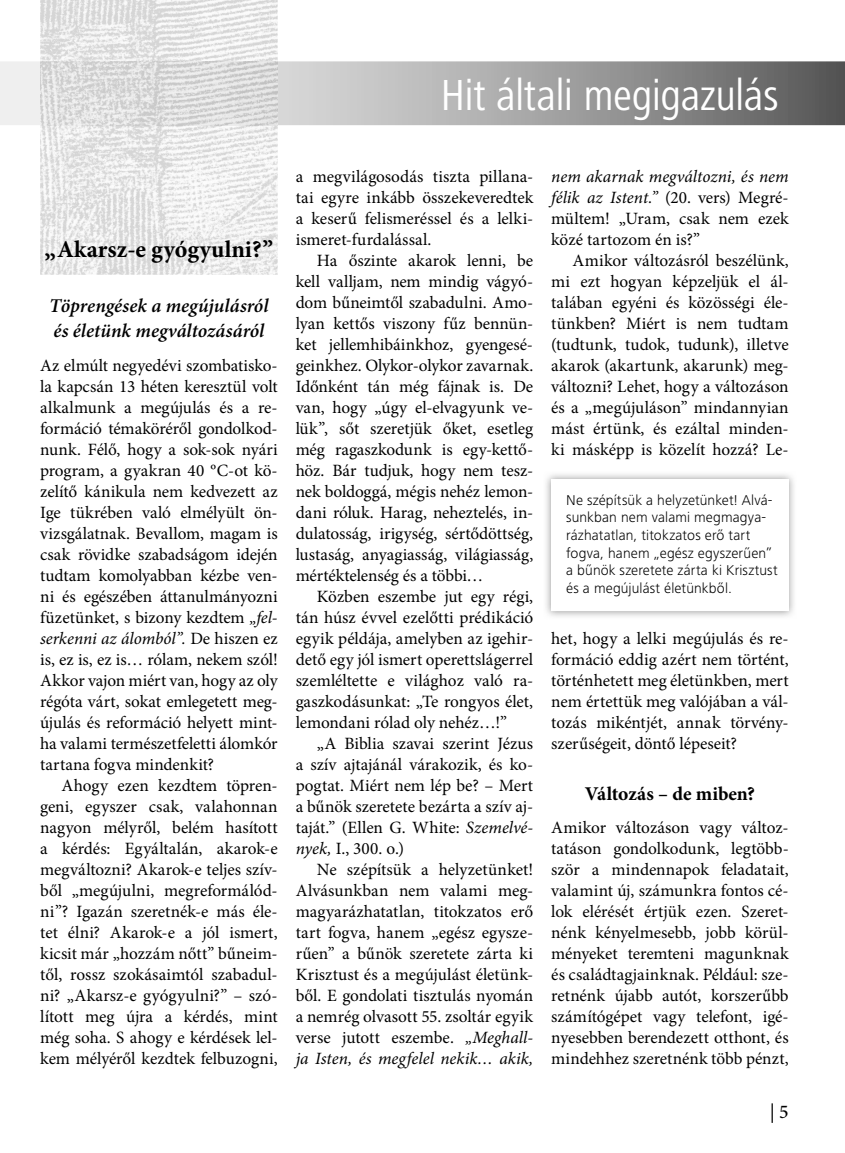
<style>
.page{position:relative;width:845px;height:1153px;background:#fff}
.page>*{position:absolute;margin:0;border:0;box-sizing:border-box;transform-origin:0 0}
.t1{font:condensed 45px "Frutiger Next LT";letter-spacing:-.015em;color:#fff}
.t2{font:700 24px "Minion Pro";color:#000}
.t3{font:italic 600 19.5px/25.5px "Minion Pro";color:#000}
.t4{font:700 19.5px "Minion Pro";letter-spacing:-.005em;color:#000}
.t5{font:500 19.5px "Minion Pro";color:#000}
.t6{font:17.25px/21px "Minion Pro";color:#000;text-align:justify}
.t7{font:300 14.7px/17.7px "Frutiger Next LT";letter-spacing:.005em;color:#000}
.s1{font-style:italic}
</style>
<div class="page">
<svg style="left:0;top:61px;width:845px;height:64px;background:#a2a2a2"></svg>
<img style="left:40px;top:0;width:238px;height:275px">
<img style="left:40px;top:61px;width:238px;height:64px">
<img style="left:546px;top:474px;width:248px;height:143px">
<div style="left:551px;top:479px;width:237px;height:132px;background:#fff"></div>
<h1 class="t1" style="left:440px;top:68px;width:340px">Hit általi megigazulás</h1>
<h2 class="t2" style="left:45px;top:232px;width:230px">„Akarsz-e gyógyulni?”</h2>
<p class="t3" style="left:49px;top:293px;width:221px">Töprengések a megújulásról és életünk megváltozásáról</p>
<p class="t6" style="left:40px;top:355px;width:239px">Az elmúlt negyedévi szombatisko&shy;la kapcsán 13 héten keresztül volt alkalmunk a megújulás és a re&shy;formáció témaköréről gondolkod&shy;nunk. Félő, hogy a sok-sok nyári program, a gyakran 40 oC-ot kö&shy;zelítő kánikula nem kedvezett az Ige tükrében való elmélyült ön&shy;vizsgálatnak. Bevallom, magam is csak rövidke szabadságom idején tudtam komolyabban kézbe ven&shy;ni és egészében áttanulmányozni füzetünket, s bizony kezdtem <span class="s1">„fel&shy;serkenni az álomból”.</span> De hiszen ez is, ez is, ez is… rólam, nekem szól!<br>Akkor vajon miért van, hogy az oly régóta várt, sokat emlegetett meg&shy;újulás és reformáció helyett mint&shy;ha valami természetfeletti álomkór tartana fogva mindenkit?</p>
<p class="t6" style="left:40px;top:775px;width:239px;text-indent:21px">Ahogy ezen kezdtem töpren&shy;geni, egyszer csak, valahonnan nagyon mélyről, belém hasított a kérdés: Egyáltalán, akarok-e megváltozni? Akarok-e teljes szív&shy;ből „megújulni, megreformálód&shy;ni”? Igazán szeretnék-e más éle&shy;tet élni? Akarok-e a jól ismert, kicsit már „hozzám nőtt” bűneim&shy;től, rossz szokásaimtól szabadul&shy;ni? „Akarsz-e gyógyulni?” – szó - lított meg újra a kérdés, mint még soha. S ahogy e kérdések lel&shy;kem mélyéről kezdtek felbuzogni,</p>
<p class="t6" style="left:296px;top:166px;width:239px">a megvilágosodás tiszta pilla na&shy;tai egyre inkább összekevered tek a keserű felismeréssel és a lel ki&shy;ismeret-furdalással.</p>
<p class="t6" style="left:296px;top:250px;width:239px;text-indent:21px">Ha őszinte akarok lenni, be kell valljam, nem mindig vágyó&shy;dom bűneimtől szabadulni. Amo&shy;lyan kettős viszony fűz bennün&shy;ket jellemhibáinkhoz, gyenge sé - geinkhez. Olykor-olykor zavarnak.<br>Időnként tán még fájnak is. De van, hogy „úgy el-elvagyunk ve&shy;lük”, sőt szeretjük őket, esetleg még ragaszkodunk is egy-kettő&shy;höz. Bár tudjuk, hogy nem tesz&shy;nek boldoggá, mégis nehéz lemon&shy;dani róluk. Harag, neheztelés, in&shy;dulatosság, irigység, sértődöttség, lustaság, anyagiasság, világiasság, mértéktelenség és a többi…</p>
<p class="t6" style="left:296px;top:586px;width:239px;text-indent:21px">Közben eszembe jut egy régi, tán húsz évvel ezelőtti prédikáció egyik példája, amelyben az igehir&shy;dető egy jól ismert operettslágerrel szemléltette e világhoz való ra&shy;gaszkodásunkat: „Te rongyos élet, lemondani rólad oly nehéz…!”</p>
<p class="t6" style="left:296px;top:733px;width:239px;text-indent:21px">„A Biblia szavai szerint Jézus a szív ajtajánál várakozik, és ko&shy;pogtat. Miért nem lép be? – Mert a bűnök szeretete bezárta a szív aj&shy;taját.” (Ellen G. White: <span class="s1">Szemelvé&shy;nyek,</span> I., 300. o.)</p>
<p class="t6" style="left:296px;top:859px;width:239px;text-indent:21px">Ne szépítsük a helyzetünket!<br>Alvásunkban nem valami meg&shy;magyarázhatatlan, titokzatos erő tart fogva, hanem „egész egysze&shy;rűen” a bűnök szeretete zárta ki Krisztust és a megújulást életünk&shy;ből. E gondolati tisztulás nyomán a nemrég olvasott 55. zsoltár egyik verse jutott eszembe. <span class="s1">„Meghall&shy;ja Isten, és megfelel nekik… akik,</span></p>
<p class="t6" style="left:551px;top:166px;width:239px"><span class="s1">nem akarnak megváltozni, és nem félik az Istent.”</span> (20. vers) Megré&shy;mültem! „Uram, csak nem ezek közé tartozom én is?”</p>
<p class="t6" style="left:551px;top:250px;width:239px;text-indent:21px">Amikor változásról beszélünk, mi ezt hogyan képzeljük el ál&shy;talában egyéni és közösségi éle&shy;tünkben? Miért is nem tudtam (tudtunk, tudok, tudunk), illetve akarok (akartunk, akarunk) meg&shy;változni? Lehet, hogy a változáson és a „megújuláson” mindannyian mást értünk, és ezáltal minden&shy;ki másképp is közelít hozzá? Le-</p>
<p class="t7" style="left:566px;top:491px;width:213px">Ne szépítsük a helyzetünket! Alvá&shy;sunkban nem valami megmagya&shy;rázhatatlan, titokzatos erő tart fogva, hanem „egész egyszerűen” a bűnök szeretete zárta ki Krisztust és a megújulást életünkből.</p>
<p class="t6" style="left:551px;top:628px;width:239px">het, hogy a lelki megújulás és re&shy;formáció eddig azért nem történt, történhetett meg életünkben, mert nem értettük meg valójában a vál&shy;tozás mikéntjét, annak törvény&shy;szerűségeit, döntő lépeseit?</p>
<p class="t4" style="left:585px;top:780px;width:172px">Változás – de miben?</p>
<p class="t6" style="left:551px;top:817px;width:239px">Amikor változáson vagy változ&shy;tatáson gondolkodunk, legtöbb&shy;ször a mindennapok feladatait, valamint új, számunkra fontos cé&shy;lok elérését értjük ezen. Szeret&shy;nénk kényelmesebb, jobb körül&shy;ményeket teremteni magunknak és családtagjainknak. Például: sze&shy;retnénk újabb autót, korszerűbb számítógépet vagy telefont, igé&shy;nyesebben berendezett otthont, és mindehhez szeretnénk több pénzt,</p>
<p class="t5" style="left:770px;top:1098px;width:18px">| 5</p>
</div>
